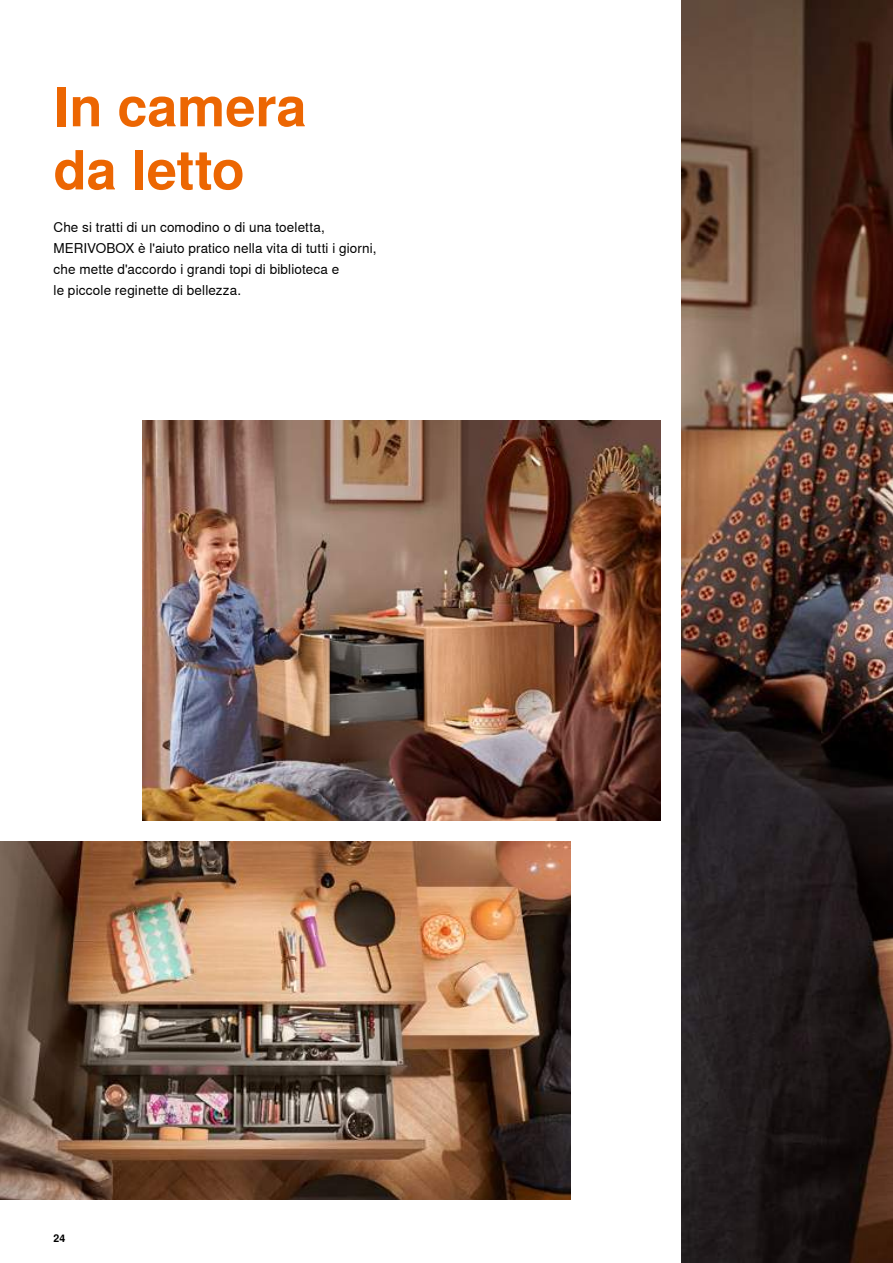
<style>
.page{position:relative;width:893px;height:1263px;background:#fff}
.page>*{position:absolute;margin:0;border:0;box-sizing:border-box;transform-origin:0 0}
.t1{font:700 54px/63.2px "Nimbus Sans Global";letter-spacing:-.005em;color:#ec6602}
.t2{font:13.5px/21px "Nimbus Sans Global";letter-spacing:.01em;color:#000}
.t3{font:700 10.5px "Nimbus Sans Global";color:#000}
</style>
<div class="page">
<img style="left:681px;top:0;width:212px;height:1263px">
<img style="left:143px;top:421px;width:517px;height:400px">
<img style="left:0;top:842px;width:570px;height:358px">
<h1 class="t1" style="left:54px;top:76px;width:254px">In camera da letto</h1>
<p class="t2" style="left:54px;top:216px;width:324px">Che si tratti di un comodino o di una toeletta, MERIVOBOX è l'aiuto pratico nella vita di tutti i giorni, che mette d'accordo i grandi topi di biblioteca e<br>le piccole reginette di bellezza.</p>
<p class="t3" style="left:54px;top:1232px;width:13px">24</p>
</div>
